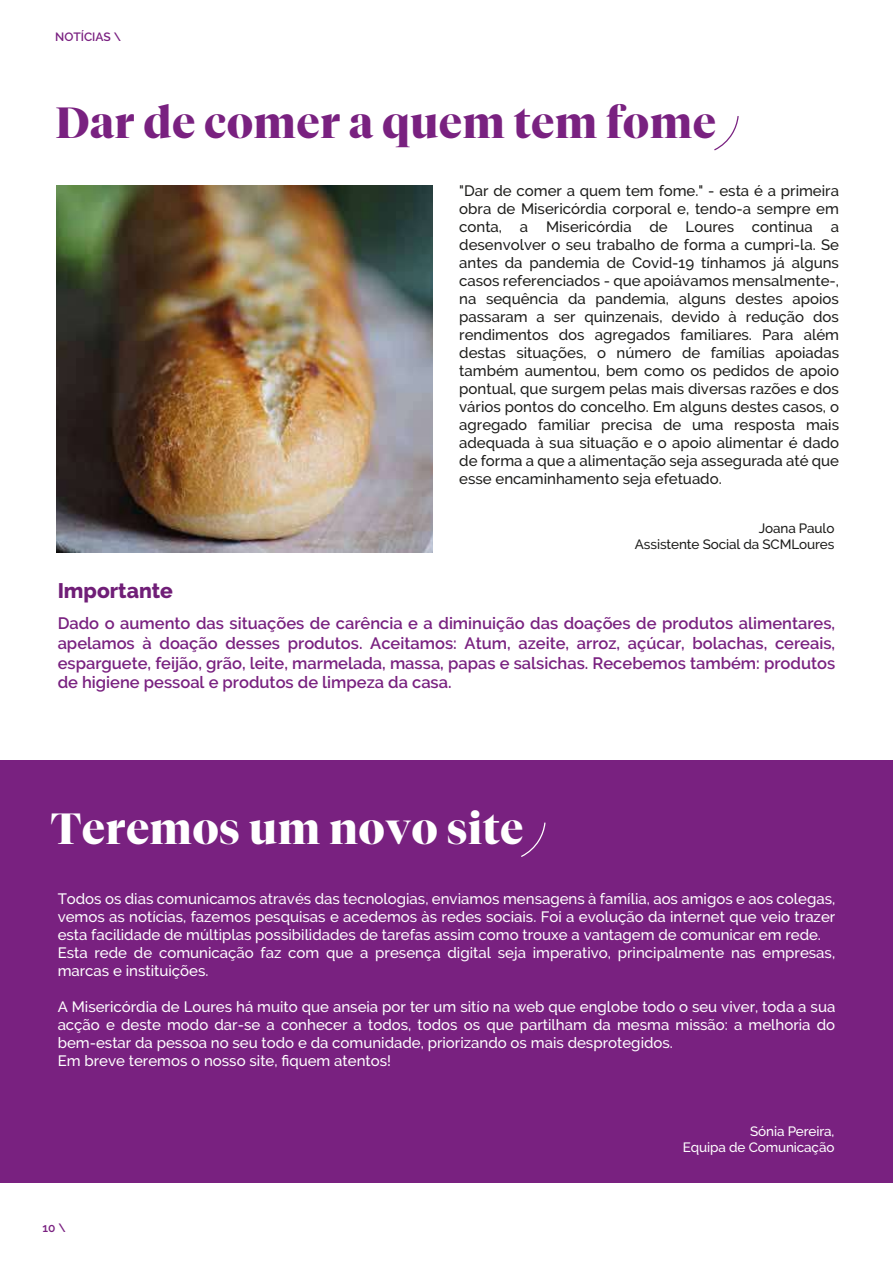
<style>
.page{position:relative;width:893px;height:1263px;background:#fff}
.page>*{position:absolute;margin:0;border:0;box-sizing:border-box;transform-origin:0 0}
.t1{font:700 43.5px "Tiempos Fine";letter-spacing:.02em;color:#792180}
.t2{font:700 43.5px "Tiempos Fine";letter-spacing:.02em;color:#fff}
.t3{font:800 21px "Raleway";color:#701e77}
.t4{font:600 16.5px/19.8px "Raleway";color:#792180;text-align:justify}
.t5{font:500 15px/18px "Raleway";color:#1d1d1b;text-align:justify}
.t6{font:500 15px/18px "Raleway";color:#fff}
.t7{font:500 13.5px/16.2px "Raleway";letter-spacing:-.01em;color:#1d1d1b;text-align:right}
.t8{font:500 13.5px/16.2px "Raleway";letter-spacing:-.01em;color:#fff;text-align:right}
.t9{font:600 12px "Raleway";color:#7a2181}
</style>
<div class="page">
<div style="left:0;top:760px;width:893px;height:422px;background:#792180"></div>
<img style="left:57px;top:186px;width:375px;height:367px">
<svg style="left:714px;top:116px;width:25px;height:34px"></svg>
<svg style="left:521px;top:822px;width:24px;height:35px"></svg>
<p class="t9" style="left:55px;top:30px;width:68px">NOTÍCIAS \</p>
<h1 class="t1" style="left:55px;top:96px;width:662px">Dar de comer a quem tem fome</h1>
<p class="t5" style="left:459px;top:182px;width:381px">"Dar de comer a quem tem fome." - esta é a primeira obra de Misericórdia corporal e, tendo-a sempre em conta, a Misericórdia de Loures continua a desenvolver o seu trabalho de forma a cumpri-la. Se antes da pandemia de Covid-19 tínhamos já alguns casos referenciados - que apoiávamos mensalmente-, na sequência da pandemia, alguns destes apoios passaram a ser quinzenais, devido à redução dos rendimentos dos agregados familiares. Para além destas situações, o número de famílias apoiadas também aumentou, bem como os pedidos de apoio pontual, que surgem pelas mais diversas razões e dos vários pontos do concelho. Em alguns destes casos, o agregado familiar precisa de uma resposta mais adequada à sua situação e o apoio alimentar é dado de forma a que a alimentação seja assegurada até que esse encaminhamento seja efetuado.</p>
<h2 class="t3" style="left:58px;top:578px;width:117px">Importante</h2>
<p class="t7" style="left:635px;top:520px;width:201px">Joana Paulo<br>Assistente Social da SCMLoures</p>
<p class="t4" style="left:58px;top:613px;width:779px">Dado o aumento das situações de carência e a diminuição das doações de produtos alimentares, apelamos à doação desses produtos. Aceitamos: Atum, azeite, arroz, açúcar, bolachas, cereais, esparguete, feijão, grão, leite, marmelada, massa, papas e salsichas. Recebemos também: produtos de higiene pessoal e produtos de limpeza da casa.</p>
<h1 class="t2" style="left:51px;top:803px;width:474px">Teremos um novo site</h1>
<p class="t6" style="left:58px;top:890px;width:779px">Todos os dias comunicamos através das tecnologias, enviamos mensagens à família, aos amigos e aos colegas, vemos as notícias, fazemos pesquisas e acedemos às redes sociais. Foi a evolução da internet que veio trazer esta facilidade de múltiplas possibilidades de tarefas assim como trouxe a vantagem de comunicar em rede.<br>Esta rede de comunicação faz com que a presença digital seja imperativo, principalmente nas empresas, marcas e instituições.</p>
<p class="t6" style="left:58px;top:998px;width:779px">A Misericórdia de Loures há muito que anseia por ter um sitío na web que englobe todo o seu viver, toda a sua acção e deste modo dar-se a conhecer a todos, todos os que partilham da mesma missão: a melhoria do bem-estar da pessoa no seu todo e da comunidade, priorizando os mais desprotegidos.<br>Em breve teremos o nosso site, fiquem atentos!</p>
<p class="t9" style="left:43px;top:1220px;width:25px">10 \</p>
<p class="t8" style="left:683px;top:1123px;width:153px">Sónia Pereira,<br>Equipa de Comunicação</p>
</div>
